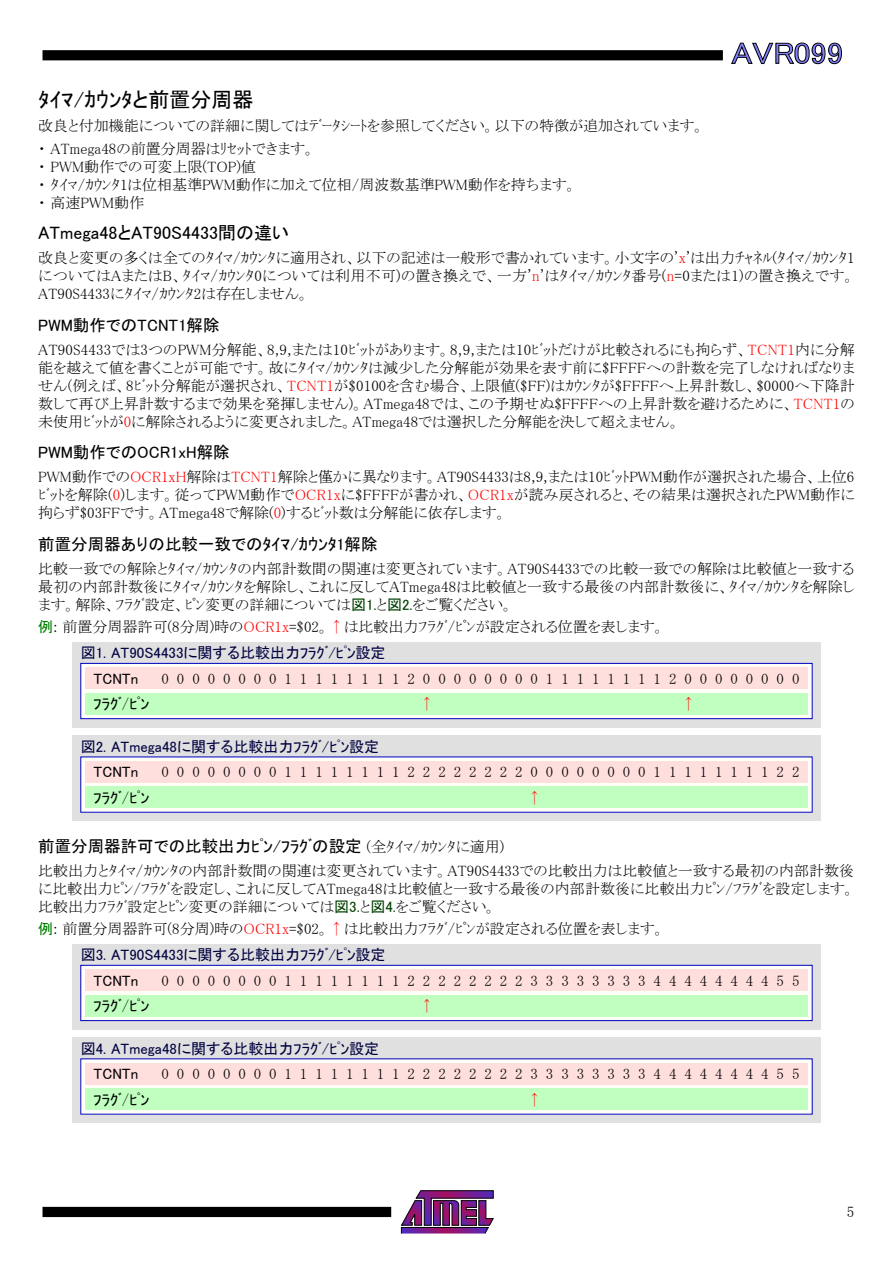
<style>
.page{position:relative;width:893px;height:1263px;background:#fff}
.page>*{position:absolute;margin:0;border:0;box-sizing:border-box;transform-origin:0 0}
.t1{font:30px "MS P Gothic";color:#8080ff;scale:1.1 1}
.t2{font:21px "MS P Gothic";color:#000}
.t3{font:18px "MS P Gothic";color:#000}
.t4{font:16.5px "MS P Gothic";color:#000}
.t5{font:15px/18px "MS P Mincho";color:#000;text-align:justify}
.t6{font:15px "MS Mincho";color:#000}
.t7{font:15px "MS P Gothic";color:#000040}
.t8{font:15px "MS P Gothic";color:#000}
.t9{font:15px "MS Mincho";color:#f00}
.s1{color:#f00}
.s2{font-family:"MS P Gothic";color:#004000}
.s3{font-family:"MS P Gothic";color:#008000}
.s4{font-family:"MS P Mincho"}
.s5{font-family:"MS P Mincho";font-size:15px}
</style>
<div class="page">
<svg style="left:401px;top:1190px;width:93px;height:44px"></svg>
<div style="left:43px;top:1207px;width:348px;height:10px;background:#000"></div>
<div style="left:43px;top:50px;width:680px;height:10px;background:#000"></div>
<svg style="left:731px;top:43px;width:111px;height:21px"></svg>
<div style="left:72px;top:642px;width:749px;height:85px;background:#e0e0e0"></div>
<svg style="left:82px;top:665px;width:729px;height:52px;fill:#fffff7"></svg>
<div style="left:80px;top:663px;width:733px;height:56px;border:1px solid #0000c0"></div>
<div style="left:85px;top:668px;width:723px;height:21px;background:#ffdede"></div>
<div style="left:85px;top:693px;width:723px;height:21px;background:#c0ffc0"></div>
<div style="left:72px;top:736px;width:749px;height:85px;background:#e0e0e0"></div>
<div style="left:81px;top:757px;width:731px;height:55px;background:linear-gradient(to right,#fffff7,#fffff7)"></div>
<div style="left:85px;top:761px;width:723px;height:21px;background:#ffdede"></div>
<div style="left:85px;top:787px;width:723px;height:21px;background:#c0ffc0"></div>
<div style="left:72px;top:944px;width:749px;height:85px;background:#e0e0e0"></div>
<div style="left:81px;top:965px;width:731px;height:55px;background:#fffff7"></div>
<div style="left:80px;top:965px;width:733px;height:56px;border:1px solid #0000c0"></div>
<div style="left:85px;top:969px;width:723px;height:22px;background:#ffdede"></div>
<div style="left:85px;top:995px;width:723px;height:21px;background:#c0ffc0"></div>
<div style="left:72px;top:1037px;width:749px;height:86px;background:#e0e0e0"></div>
<div style="left:81px;top:1059px;width:731px;height:55px;background:linear-gradient(to right,#fffff7,#fffff7)"></div>
<div style="left:85px;top:1063px;width:723px;height:21px;background:#ffdede"></div>
<div style="left:85px;top:1089px;width:723px;height:21px;background:#c0ffc0"></div>
<h1 class="t1" style="left:731px;top:38px;width:103px">AVR099</h1>
<h2 class="t2" style="left:38px;top:89px;width:217px">ﾀｲﾏ/ｶｳﾝﾀと前置分周器</h2>
<p class="t5" style="left:38px;top:115px;width:668px;line-height:22.5px">改良と付加機能についての詳細に関してはﾃﾞｰﾀｼｰﾄを参照してください。以下の特徴が追加されています。・ ATmega48の前置分周器はﾘｾｯﾄできます。</p>
<p class="t5" style="left:38px;top:157px;width:540px;text-align:left">・ PWM動作での可変上限(TOP)値<br>・ ﾀｲﾏ/ｶｳﾝﾀ1は位相基準PWM動作に加えて位相/周波数基準PWM動作を持ちます。・ 高速PWM動作</p>
<p class="t3" style="left:38px;top:224px;width:252px">ATmega48とAT90S4433間の違い</p>
<p class="t5" style="left:38px;top:249px;width:818px">改良と変更の多くは全てのﾀｲﾏ/ｶｳﾝﾀに適用され、以下の記述は一般形で書かれています。小文字の'<span class="s1">x</span>'は出力ﾁｬﾈﾙ(ﾀｲﾏ/ｶｳﾝﾀ1についてはAまたはB、ﾀｲﾏ/ｶｳﾝﾀ0については利用不可)の置き換えで、一方'<span class="s1">n</span>'はﾀｲﾏ/ｶｳﾝﾀ番号(<span class="s1">n</span>=0または1)の置き換えです。AT90S4433にﾀｲﾏ/ｶｳﾝﾀ2は存在しません。</p>
<p class="t4" style="left:38px;top:317px;width:183px">PWM動作でのTCNT1解除</p>
<p class="t5" style="left:38px;top:340px;width:818px">AT90S4433では3つのPWM分解能、8,9,または10ﾋﾞｯﾄがあります。8,9,または10ﾋﾞｯﾄだけが比較されるにも拘らず、<span class="s1">TCNT1</span>内に分解能を越えて値を書くことが可能です。故にﾀｲﾏ/ｶｳﾝﾀは減少した分解能が効果を表す前に$FFFFへの計数を完了しなければなりません(例えば、8ﾋﾞｯﾄ分解能が選択され、<span class="s1">TCNT1</span>が$0100を含む場合、上限値($FF)はｶｳﾝﾀが$FFFFへ上昇計数し、$0000へ下降計数して再び上昇計数するまで効果を発揮しません)。ATmega48では、この予期せぬ$FFFFへの上昇計数を避けるために、<span class="s1">TCNT1</span>の未使用ﾋﾞｯﾄが<span class="s1">0</span>に解除されるように変更されました。ATmega48では選択した分解能を決して超えません。</p>
<p class="t4" style="left:38px;top:444px;width:193px">PWM動作でのOCR1xH解除</p>
<p class="t5" style="left:38px;top:468px;width:818px">PWM動作での<span class="s1">OCR1xH</span>解除は<span class="s1">TCNT1</span>解除と僅かに異なります。AT90S4433は8,9,または10ﾋﾞｯﾄPWM動作が選択された場合、上位6ﾋﾞｯﾄを解除(<span class="s1">0</span>)します。従ってPWM動作で<span class="s1">OCR1x</span>に$FFFFが書かれ、<span class="s1">OCR1x</span>が読み戻されると、その結果は選択されたPWM動作に拘らず$03FFです。ATmega48で解除(<span class="s1">0</span>)するﾋﾞｯﾄ数は分解能に依存します。</p>
<p class="t4" style="left:38px;top:536px;width:341px">前置分周器ありの比較一致でのﾀｲﾏ/ｶｳﾝﾀ1解除</p>
<p class="t5" style="left:38px;top:559px;width:818px">比較一致での解除とﾀｲﾏ/ｶｳﾝﾀの内部計数間の関連は変更されています。AT90S4433での比較一致での解除は比較値と一致する最初の内部計数後にﾀｲﾏ/ｶｳﾝﾀを解除し、これに反してATmega48は比較値と一致する最後の内部計数後に、ﾀｲﾏ/ｶｳﾝﾀを解除します。解除、ﾌﾗｸﾞ設定、ﾋﾟﾝ変更の詳細については<span class="s2">図1.</span>と<span class="s2">図2.</span>をご覧ください。</p>
<p class="t5" style="left:38px;top:618px;width:628px"><span class="s3">例</span>: 前置分周器許可(8分周)時の<span class="s1">OCR1x</span>=$02。<span class="s1">↑</span>は比較出力ﾌﾗｸﾞ/ﾋﾟﾝが設定される位置を表します。</p>
<p class="t7" style="left:81px;top:645px;width:306px">図1. AT90S4433に関する比較出力ﾌﾗｸﾞ/ﾋﾟﾝ設定</p>
<p class="t8" style="left:94px;top:671px;width:46px">TCNTn</p>
<p class="t6" style="left:162px;top:671px;width:639px">0 0 0 0 0 0 0 0 1 1 1 1 1 1 1 1 2 0 0 0 0 0 0 0 0 1 1 1 1 1 1 1 1 2 0 0 0 0 0 0 0 0</p>
<p class="t8" style="left:94px;top:696px;width:57px">ﾌﾗｸﾞ<span class="s4">/</span>ﾋﾟﾝ</p>
<p class="t9" style="left:420px;top:696px;width:16px">↑</p>
<p class="t9" style="left:681px;top:696px;width:16px">↑</p>
<p class="t7" style="left:81px;top:739px;width:300px">図2. ATmega48に関する比較出力ﾌﾗｸﾞ/ﾋﾟﾝ設定</p>
<p class="t8" style="left:94px;top:764px;width:46px">TCNTn</p>
<p class="t6" style="left:162px;top:764px;width:639px">0 0 0 0 0 0 0 0 1 1 1 1 1 1 1 1 2 2 2 2 2 2 2 2 0 0 0 0 0 0 0 0 1 1 1 1 1 1 1 1 2 2</p>
<p class="t8" style="left:94px;top:790px;width:57px">ﾌﾗｸﾞ<span class="s4">/</span>ﾋﾟﾝ</p>
<p class="t9" style="left:527px;top:790px;width:16px">↑</p>
<p class="t4" style="left:38px;top:838px;width:468px">前置分周器許可での比較出力ﾋﾟﾝ/ﾌﾗｸﾞの設定 <span class="s5">(全ﾀｲﾏ/ｶｳﾝﾀに適用)</span></p>
<p class="t5" style="left:38px;top:861px;width:818px">比較出力とﾀｲﾏ/ｶｳﾝﾀの内部計数間の関連は変更されています。AT90S4433での比較出力は比較値と一致する最初の内部計数後に比較出力ﾋﾟﾝ/ﾌﾗｸﾞを設定し、これに反してATmega48は比較値と一致する最後の内部計数後に比較出力ﾋﾟﾝ/ﾌﾗｸﾞを設定します。比較出力ﾌﾗｸﾞ設定とﾋﾟﾝ変更の詳細については<span class="s2">図3.</span>と<span class="s2">図4.</span>をご覧ください。</p>
<p class="t5" style="left:38px;top:920px;width:628px"><span class="s3">例</span>: 前置分周器許可(8分周)時の<span class="s1">OCR1x</span>=$02。<span class="s1">↑</span>は比較出力ﾌﾗｸﾞ/ﾋﾟﾝが設定される位置を表します。</p>
<p class="t7" style="left:81px;top:947px;width:306px">図3. AT90S4433に関する比較出力ﾌﾗｸﾞ/ﾋﾟﾝ設定</p>
<p class="t8" style="left:94px;top:973px;width:46px">TCNTn</p>
<p class="t6" style="left:162px;top:973px;width:639px">0 0 0 0 0 0 0 0 1 1 1 1 1 1 1 1 2 2 2 2 2 2 2 2 3 3 3 3 3 3 3 3 4 4 4 4 4 4 4 4 5 5</p>
<p class="t8" style="left:94px;top:998px;width:57px">ﾌﾗｸﾞ<span class="s4">/</span>ﾋﾟﾝ</p>
<p class="t9" style="left:420px;top:998px;width:16px">↑</p>
<p class="t7" style="left:81px;top:1041px;width:300px">図4. ATmega48に関する比較出力ﾌﾗｸﾞ/ﾋﾟﾝ設定</p>
<p class="t8" style="left:94px;top:1066px;width:46px">TCNTn</p>
<p class="t6" style="left:162px;top:1066px;width:639px">0 0 0 0 0 0 0 0 1 1 1 1 1 1 1 1 2 2 2 2 2 2 2 2 3 3 3 3 3 3 3 3 4 4 4 4 4 4 4 4 5 5</p>
<p class="t8" style="left:94px;top:1092px;width:57px">ﾌﾗｸﾞ<span class="s4">/</span>ﾋﾟﾝ</p>
<p class="t9" style="left:527px;top:1092px;width:16px">↑</p>
<p class="t5" style="left:847px;top:1202px;width:9px">5</p>
</div>
